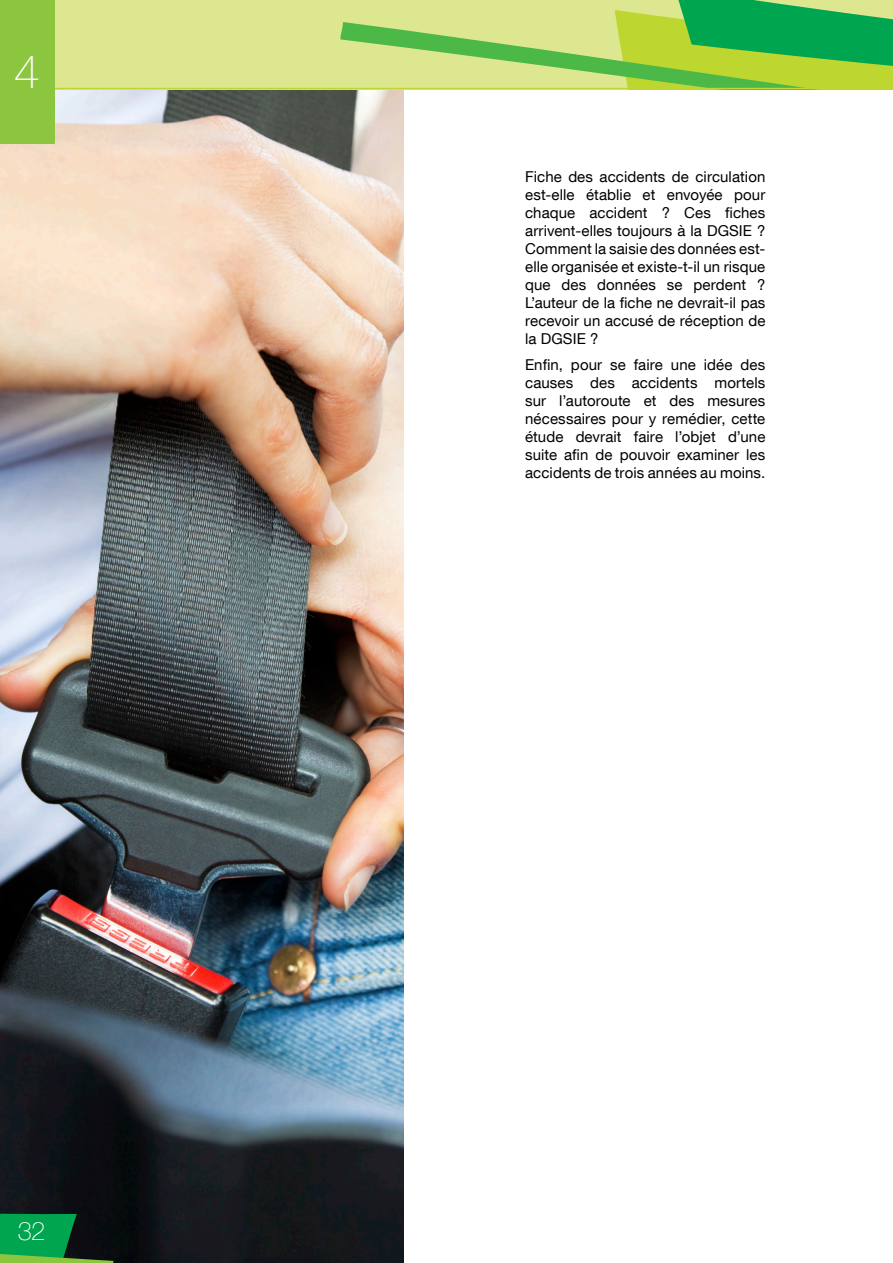
<style>
.page{position:relative;width:893px;height:1263px;background:#fff}
.page>*{position:absolute;margin:0;border:0;box-sizing:border-box;transform-origin:0 0}
.nummerboven{font:100 46.5px "Helvetica Neue LT Com";color:#fff}
.paginanummer{font:100 25.5px "Helvetica Neue LT Com";color:#fff}
.basistekst{font:15px/18px "Helvetica Neue LT Com";letter-spacing:.005em;color:#000;text-align:justify}
</style>
<div class="page">
<img style="left:0;top:89px;width:404px;height:1174px">
<div style="left:0;top:0;width:893px;height:89px;background:#dde790"></div>
<svg style="left:340px;top:22px;width:185px;height:66px"></svg>
<svg style="left:525px;top:0;width:368px;height:89px"></svg>
<svg style="left:0;top:914px;width:114px;height:349px;background:#22322e"></svg>
<hr style="left:0;top:88px;width:890px;height:1px;background:#bed630">
<div style="left:0;top:0;width:54px;height:144px;background:#8bc63e"></div>
<p class="nummerboven" style="left:14px;top:44px;width:27px">4</p>
<p class="paginanummer" style="left:18px;top:1216px;width:29px">32</p>
<p class="basistekst" style="left:525px;top:167px;width:242px">Fiche des accidents de circulation est-elle établie et envoyée pour chaque accident ? Ces fiches arrivent-elles toujours à la DGSIE ?<br>Comment la saisie des données est&shy;elle organisée et existe-t-il un risque que des données se perdent ?<br>L’auteur de la fiche ne devrait-il pas recevoir un accusé de réception de la DGSIE ?</p>
<p class="basistekst" style="left:525px;top:356px;width:242px">Enfin, pour se faire une idée des causes des accidents mortels sur l’autoroute et des mesures nécessaires pour y remédier, cette étude devrait faire l’objet d’une suite afin de pouvoir examiner les accidents de trois années au moins.</p>
</div>
